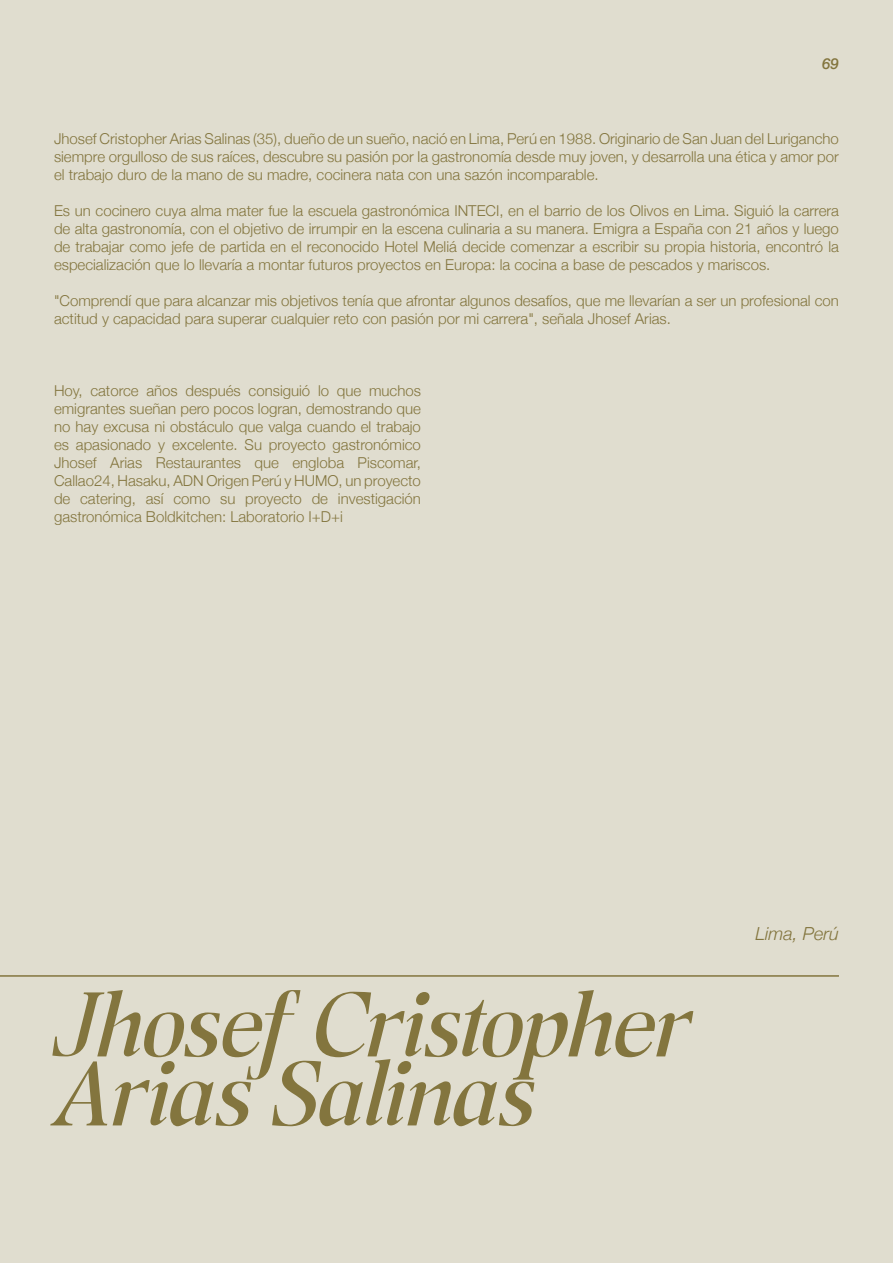
<style>
.page{position:relative;width:893px;height:1263px;background:#e0ddcf}
.page>*{position:absolute;margin:0;border:0;box-sizing:border-box;transform-origin:0 0}
.t1{font:italic 75px/69px "Frenstyle";color:#83753e}
.t2{font:italic 300 18px "Helvetica Neue";color:#83753e}
.t3{font:300 15px/18px "Helvetica Neue";color:#83753e;text-align:justify}
.t4{font:italic 500 15px "Helvetica Neue";color:#83753e}
</style>
<div class="page">
<hr style="left:0;top:975px;width:839px;height:2px;background:#83753e">
<p class="t4" style="left:822px;top:50px;width:18px">69</p>
<p class="t3" style="left:54px;top:129px;width:786px">Jhosef Cristopher Arias Salinas (35), dueño de un sueño, nació en Lima, Perú en 1988. Originario de San Juan del Lurigancho siempre orgulloso de sus raíces, descubre su pasión por la gastronomía desde muy joven, y desarrolla una ética y amor por el trabajo duro de la mano de su madre, cocinera nata con una sazón incomparable.</p>
<p class="t3" style="left:54px;top:201px;width:786px">Es un cocinero cuya alma mater fue la escuela gastronómica INTECI, en el barrio de los Olivos en Lima. Siguió la carrera de alta gastronomía, con el objetivo de irrumpir en la escena culinaria a su manera. Emigra a España con 21 años y luego de trabajar como jefe de partida en el reconocido Hotel Meliá decide comenzar a escribir su propia historia, encontró la especialización que lo llevaría a montar futuros proyectos en Europa: la cocina a base de pescados y mariscos.</p>
<p class="t3" style="left:54px;top:291px;width:786px">"Comprendí que para alcanzar mis objetivos tenía que afrontar algunos desafíos, que me llevarían a ser un profesional con actitud y capacidad para superar cualquier reto con pasión por mi carrera", señala Jhosef Arias.</p>
<p class="t3" style="left:54px;top:381px;width:368px">Hoy, catorce años después consiguió lo que muchos emigrantes sueñan pero pocos logran, demostrando que no hay excusa ni obstáculo que valga cuando el trabajo es apasionado y excelente. Su proyecto gastronómico Jhosef Arias Restaurantes que engloba Piscomar, Callao24, Hasaku, ADN Origen Perú y HUMO, un proyecto de catering, así como su proyecto de investigación gastronómica Boldkitchen: Laboratorio I+D+i</p>
<h1 class="t1" style="left:54px;top:981px;width:637px">Jhosef Cristopher<br>Arias Salinas</h1>
<p class="t2" style="left:756px;top:919px;width:85px">Lima, Perú</p>
</div>
